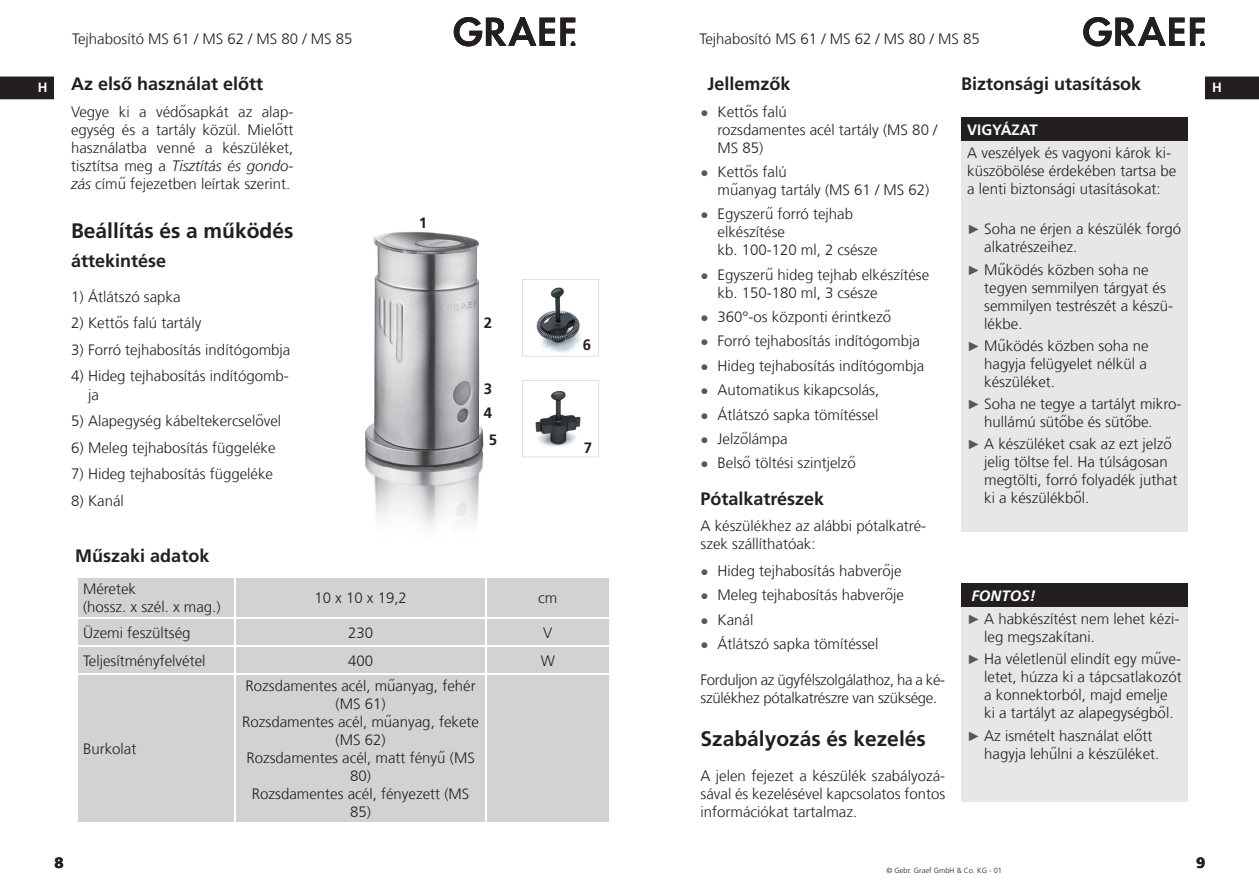
<style>
.page{position:relative;width:1259px;height:893px;background:#fff}
.page>*{position:absolute;margin:0;border:0;box-sizing:border-box;transform-origin:0 0}
.t1{font:700 21px "Frutiger LT Com";color:#231f20}
.t2{font:700 18px "Frutiger LT Com";color:#231f20}
.t3{font:300 15px/18px "Frutiger LT Com";color:#231f20}
.t4{font:300 15px/18px "Frutiger LT Com";letter-spacing:-.02em;color:#231f20}
.t5{font:700 15px "Frutiger LT Com";color:#fff}
.t6{font:700 15px/24px "Frutiger LT Com";color:#231f20}
.t7{font:900 15px "Frutiger LT Com";color:#231f20}
.t8{font:700 13.5px "Frutiger LT Com";color:#fff}
.t9{font:300 7.5px "Frutiger LT Com";color:#231f20}
.s1{font-style:italic}
.s2{font-family:"Arial";font-weight:400;font-size:13.5px;color:#57585a}
.s3{font-weight:700;font-style:italic;color:#fff}
</style>
<div class="page">
<svg style="left:1083px;top:17px;width:101px;height:29px"></svg>
<svg style="left:1190px;top:18px;width:15px;height:28px"></svg>
<svg style="left:454px;top:17px;width:121px;height:29px"></svg>
<svg style="left:1205px;top:77px;width:54px;height:22px"></svg>
<svg style="left:0;top:77px;width:54px;height:22px"></svg>
<div style="left:78px;top:578px;width:531px;height:244px;background:#d1d2d4"></div>
<hr style="left:235px;top:578px;width:1px;height:40px;background:#fff">
<hr style="left:485px;top:578px;width:1px;height:40px;background:#fff">
<hr style="left:78px;top:618px;width:157px;height:1px;background:#fff">
<hr style="left:235px;top:618px;width:251px;height:1px;background:#fff">
<hr style="left:486px;top:618px;width:123px;height:1px;background:#fff">
<hr style="left:78px;top:645px;width:157px;height:2px;background:#fff">
<svg style="left:235px;top:619px;width:1px;height:54px"></svg>
<hr style="left:235px;top:645px;width:251px;height:2px;background:#fff">
<svg style="left:485px;top:619px;width:1px;height:54px"></svg>
<hr style="left:486px;top:645px;width:123px;height:2px;background:#fff">
<hr style="left:78px;top:673px;width:157px;height:1px;background:#fff">
<hr style="left:235px;top:674px;width:1px;height:148px;background:#fff">
<hr style="left:235px;top:673px;width:251px;height:1px;background:#fff">
<hr style="left:485px;top:674px;width:1px;height:148px;background:#fff">
<hr style="left:486px;top:673px;width:123px;height:1px;background:#fff">
<img style="left:365px;top:231px;width:158px;height:296px">
<svg style="left:522px;top:280px;width:59px;height:76px"></svg>
<svg style="left:522px;top:381px;width:76px;height:76px"></svg>
<div style="left:961px;top:118px;width:226px;height:23px;background:#231f20"></div>
<div style="left:961px;top:141px;width:226px;height:391px;background:#e6e7e9"></div>
<div style="left:961px;top:584px;width:226px;height:23px;background:#231f20"></div>
<div style="left:961px;top:607px;width:226px;height:194px;background:#e6e7e9"></div>
<p class="t3" style="left:72px;top:31px;width:282px">Tejhabosító MS 61 / MS 62 / MS 80 / MS 85</p>
<p class="t3" style="left:699px;top:31px;width:282px">Tejhabosító MS 61 / MS 62 / MS 80 / MS 85</p>
<p class="t2" style="left:71px;top:77px;width:194px">Az első használat előtt</p>
<p class="t3" style="left:71px;top:104px;width:224px;text-align:justify">Vegye ki a védősapkát az alap&shy;egység és a tartály közül. Mielőtt használatba venné a készüléket, tisztítsa meg a <span class="s1">Tisztítás és gondo&shy;zás</span> című fejezetben leírtak szerint.</p>
<h1 class="t1" style="left:71px;top:223px;width:224px">Beállítás és a működés</h1>
<p class="t2" style="left:71px;top:253px;width:97px">áttekintése</p>
<p class="t3" style="left:71px;top:289px;width:111px">1) Átlátszó sapka</p>
<p class="t3" style="left:71px;top:316px;width:132px">2) Kettős falú tartály</p>
<p class="t3" style="left:71px;top:342px;width:221px">3) Forró tejhabosítás indítógombja</p>
<p class="t3" style="left:88px;top:369px;width:202px;text-indent:-17px">4) Hideg tejhabosítás indítógomb&shy;ja</p>
<p class="t3" style="left:71px;top:413px;width:212px">5) Alapegység kábeltekercselővel</p>
<p class="t3" style="left:71px;top:440px;width:206px">6) Meleg tejhabosítás függeléke</p>
<p class="t3" style="left:71px;top:466px;width:204px">7) Hideg tejhabosítás függeléke</p>
<p class="t3" style="left:71px;top:493px;width:54px">8) Kanál</p>
<p class="t2" style="left:707px;top:77px;width:85px">Jellemzők</p>
<p class="t3" style="left:717px;top:104px;width:221px;text-indent:-17px"><span class="s2">●</span> Kettős falú<br>rozsdamentes acél tartály (MS 80 /<br>MS 85)</p>
<p class="t3" style="left:717px;top:164px;width:213px;text-indent:-17px"><span class="s2">●</span> Kettős falú<br>műanyag tartály (MS 61 / MS 62)</p>
<p class="t3" style="left:717px;top:207px;width:162px;text-indent:-17px"><span class="s2">●</span> Egyszerű forró tejhab elkészítése<br>kb. 100-120 ml, 2 csésze</p>
<p class="t3" style="left:717px;top:267px;width:213px;text-indent:-17px"><span class="s2">●</span> Egyszerű hideg tejhab elkészítése kb. 150-180 ml, 3 csésze</p>
<p class="t3" style="left:700px;top:309px;width:192px"><span class="s2">●</span> 360°-os központi érintkező</p>
<p class="t3" style="left:700px;top:334px;width:221px"><span class="s2">●</span> Forró tejhabosítás indítógombja</p>
<p class="t3" style="left:700px;top:358px;width:225px"><span class="s2">●</span> Hideg tejhabosítás indítógombja</p>
<p class="t3" style="left:700px;top:382px;width:180px"><span class="s2">●</span> Automatikus kikapcsolás,</p>
<p class="t3" style="left:700px;top:407px;width:179px"><span class="s2">●</span> Átlátszó sapka tömítéssel</p>
<p class="t3" style="left:700px;top:431px;width:88px"><span class="s2">●</span> Jelzőlámpa</p>
<p class="t3" style="left:700px;top:456px;width:157px"><span class="s2">●</span> Belső töltési szintjelző</p>
<p class="t2" style="left:700px;top:491px;width:125px">Pótalkatrészek</p>
<p class="t3" style="left:700px;top:519px;width:227px">A készülékhez az alábbi pótalkatré&shy;szek szállíthatóak:</p>
<p class="t3" style="left:700px;top:563px;width:202px"><span class="s2">●</span> Hideg tejhabosítás habverője</p>
<p class="t3" style="left:700px;top:587px;width:205px"><span class="s2">●</span> Meleg tejhabosítás habverője</p>
<p class="t3" style="left:700px;top:612px;width:54px"><span class="s2">●</span> Kanál</p>
<p class="t3" style="left:700px;top:636px;width:179px"><span class="s2">●</span> Átlátszó sapka tömítéssel</p>
<p class="t4" style="left:700px;top:673px;width:246px">Forduljon az ügyfélszolgálathoz, ha a ké&shy;szülékhez pótalkatrészre van szüksége.</p>
<h1 class="t1" style="left:700px;top:730px;width:227px">Szabályozás és kezelés</h1>
<p class="t3" style="left:700px;top:768px;width:246px;text-align:justify">A jelen fejezet a készülék szabályozá&shy;sával és kezelésével kapcsolatos fontos információkat tartalmaz.</p>
<p class="t2" style="left:961px;top:77px;width:182px">Biztonsági utasítások</p>
<p class="t5" style="left:967px;top:124px;width:72px">VIGYÁZAT</p>
<p class="t3" style="left:967px;top:145px;width:210px">A veszélyek és vagyoni károk ki&shy;küszöbölése érdekében tartsa be a lenti biztonsági utasításokat:</p>
<p class="t3" style="left:984px;top:222px;width:198px;text-indent:-17px"><span class="s2">►</span> Soha ne érjen a készülék forgó alkatrészeihez.</p>
<p class="t3" style="left:984px;top:262px;width:190px;text-indent:-17px"><span class="s2">►</span> Működés közben soha ne tegyen semmilyen tárgyat és semmilyen testrészét a készü&shy;lékbe.</p>
<p class="t3" style="left:984px;top:338px;width:166px;text-align:justify;text-indent:-17px"><span class="s2">►</span> Működés közben soha ne hagyja felügyelet nélkül a készüléket.</p>
<p class="t3" style="left:984px;top:396px;width:199px;text-indent:-17px"><span class="s2">►</span> Soha ne tegye a tartályt mikro&shy;hullámú sütőbe és sütőbe.</p>
<p class="t3" style="left:984px;top:437px;width:195px;text-indent:-17px"><span class="s2">►</span> A készüléket csak az ezt jelző jelig töltse fel. Ha túlságosan megtölti, forró folyadék juthat ki a készülékből.</p>
<p class="t8" style="left:38px;top:82px;width:11px">H</p>
<p class="t8" style="left:1212px;top:82px;width:11px">H</p>
<p class="t6" style="left:419px;top:212px;width:10px">1</p>
<p class="t6" style="left:484px;top:312px;width:10px">2</p>
<p class="t6" style="left:583px;top:335px;width:10px">6</p>
<p class="t6" style="left:484px;top:379px;width:10px">3<br>4</p>
<p class="t6" style="left:489px;top:429px;width:10px">5</p>
<p class="t6" style="left:584px;top:438px;width:10px">7</p>
<p class="t2" style="left:75px;top:549px;width:136px">Műszaki adatok</p>
<p class="t3" style="left:83px;top:582px;width:139px">Méretek<br>(hossz. x szél. x mag.)</p>
<p class="t3" style="left:314px;top:591px;width:94px">10 x 10 x 19,2</p>
<p class="t3" style="left:538px;top:591px;width:21px">cm</p>
<p class="t3" style="left:83px;top:625px;width:109px">Üzemi feszültség</p>
<p class="t3" style="left:348px;top:625px;width:27px">230</p>
<p class="t3" style="left:543px;top:625px;width:11px">V</p>
<p class="t3" style="left:83px;top:653px;width:124px">Teljesítményfelvétel</p>
<p class="t3" style="left:348px;top:653px;width:27px">400</p>
<p class="t3" style="left:541px;top:653px;width:16px">W</p>
<p class="t3" style="left:967px;top:586px;width:214px;line-height:23.2px"><span class="s3">FONTOS!<br></span><span class="s2">►</span> A habkészítést nem lehet kézi-</p>
<p class="t3" style="left:967px;top:627px;width:215px;line-height:22.2px;text-indent:17px">leg megszakítani.<br><span class="s2">►</span> Ha véletlenül elindít egy műve-</p>
<p class="t3" style="left:984px;top:670px;width:199px">letet, húzza ki a tápcsatlakozót a konnektorból, majd emelje ki a tartályt az alapegységből.</p>
<p class="t3" style="left:984px;top:728px;width:177px;text-indent:-17px"><span class="s2">►</span> Az ismételt használat előtt hagyja lehűlni a készüléket.</p>
<p class="t3" style="left:242px;top:678px;width:238px;text-align:center">Rozsdamentes acél, műanyag, fehér (MS 61)<br>Rozsdamentes acél, műanyag, fekete (MS 62)<br>Rozsdamentes acél, matt fényű (MS<br>80)<br>Rozsdamentes acél, fényezett (MS<br>85)</p>
<p class="t3" style="left:83px;top:741px;width:55px">Burkolat</p>
<p class="t7" style="left:55px;top:856px;width:11px">8</p>
<p class="t7" style="left:1196px;top:856px;width:11px">9</p>
<p class="t9" style="left:886px;top:867px;width:117px">© Gebr. Graef GmbH &amp; Co. KG - 01</p>
</div>
